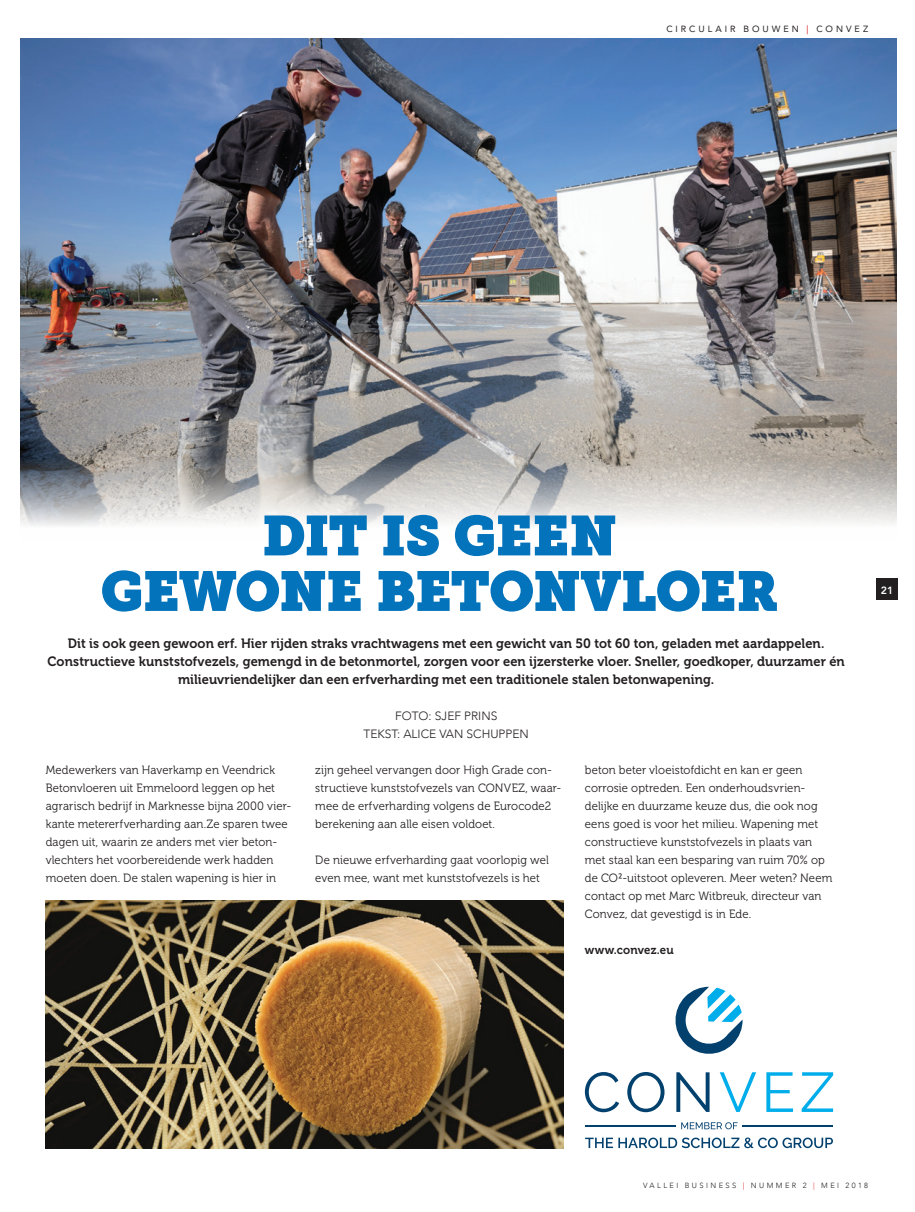
<style>
.page{position:relative;width:915px;height:1212px;background:#fff}
.page>*{position:absolute;margin:0;border:0;box-sizing:border-box;transform-origin:0 0}
.t1{font:55.5px/55.5px "Museo Slab";letter-spacing:-.02em;color:#0373bb;text-align:center}
.t2{font:13.5px/18px "Museo 700";letter-spacing:.005em;color:#231f20;text-align:center;scale:.95 1}
.t3{font:12px/18px "Museo 300";letter-spacing:.01em;color:#231f20;scale:.95 1}
.t4{font:300 12px/18px "Avenir";color:#231f20;text-align:center}
.t5{font:12px "Museo 700";letter-spacing:.01em;color:#231f20;scale:.95 1}
.t6{font:800 10.5px "Avenir";color:#fff}
.t7{font:9px "Avenir";letter-spacing:.33em;color:#231f20}
.t8{font:300 7.5px "Avenir";letter-spacing:.32em;color:#231f20}
.s1{color:#d81c23}
.s2{font-family:"Trebuchet MS"}
</style>
<div class="page">
<img style="left:20px;top:38px;width:876px;height:488px">
<img style="left:46px;top:900px;width:517px;height:248px">
<svg style="left:675px;top:987px;width:67px;height:67px"></svg>
<svg style="left:584px;top:1072px;width:35px;height:40px"></svg>
<svg style="left:627px;top:1072px;width:37px;height:40px"></svg>
<svg style="left:676px;top:1072px;width:33px;height:40px"></svg>
<svg style="left:719px;top:1072px;width:37px;height:40px"></svg>
<svg style="left:766px;top:1072px;width:26px;height:40px"></svg>
<svg style="left:801px;top:1072px;width:31px;height:40px"></svg>
<svg style="left:681px;top:1122px;width:56px;height:7px"></svg>
<svg style="left:585px;top:1137px;width:247px;height:11px"></svg>
<hr style="left:584px;top:1125px;width:91px;height:1px;background:#02406e">
<hr style="left:742px;top:1125px;width:90px;height:1px;background:#02406e">
<div style="left:876px;top:578px;width:21px;height:22px;background:#231f20"></div>
<p class="t7" style="left:666px;top:22px;width:203px">CIRCULAIR BOUWEN <span class="s1">|</span> CONVEZ</p>
<h1 class="t1" style="left:101px;top:509px;width:679px">DIT IS GEEN<br>GEWONE BETONVLOER</h1>
<p class="t2" style="left:48px;top:635px;width:840px">Dit is ook geen gewoon erf. Hier rijden straks vrachtwagens met een gewicht van 50 tot 60 ton, geladen met aardappelen.<br>Constructieve kunststofvezels, gemengd in de betonmortel, zorgen voor een ijzersterke vloer. Sneller, goedkoper, duurzamer én milieuvriendelijker dan een erfverharding met een traditionele stalen betonwapening.</p>
<p class="t4" style="left:363px;top:707px;width:167px">FOTO: SJEF PRINS<br>TEKST: ALICE VAN SCHUPPEN</p>
<p class="t3" style="left:46px;top:761px;width:260px">Medewerkers van Haverkamp en Veendrick Betonvloeren uit Emmeloord leggen op het agrarisch bedrijf in Marknesse bijna 2000 vier&shy;kante metererfverharding aan.Ze sparen twee dagen uit, waarin ze anders met vier beton&shy;vlechters het voorbereidende werk hadden moeten doen. De stalen wapening is hier in</p>
<p class="t3" style="left:315px;top:761px;width:260px">zijn geheel vervangen door High Grade con&shy;structieve kunststofvezels van CONVEZ, waar&shy;mee de erfverharding volgens de Eurocode2 berekening aan alle eisen voldoet.</p>
<p class="t3" style="left:315px;top:851px;width:247px">De nieuwe erfverharding gaat voorlopig wel even mee, want met kunststofvezels is het</p>
<p class="t3" style="left:584px;top:761px;width:262px">beton beter vloeistofdicht en kan er geen corrosie optreden. Een onderhoudsvrien&shy;delijke en duurzame keuze dus, die ook nog eens goed is voor het milieu. Wapening met constructieve kunststofvezels in plaats van met staal kan een besparing van ruim 70% op de CO<span class="s2">2</span>-uitstoot opleveren. Meer weten? Neem contact op met Marc Witbreuk, directeur van Convez, dat gevestigd is in Ede.</p>
<p class="t5" style="left:584px;top:943px;width:95px">www.convez.eu</p>
<p class="t6" style="left:880px;top:582px;width:14px">21</p>
<p class="t8" style="left:642px;top:1181px;width:226px">VALLEI BUSINESS <span class="s1">|</span> NUMMER 2 <span class="s1">|</span> MEI 2018</p>
</div>
